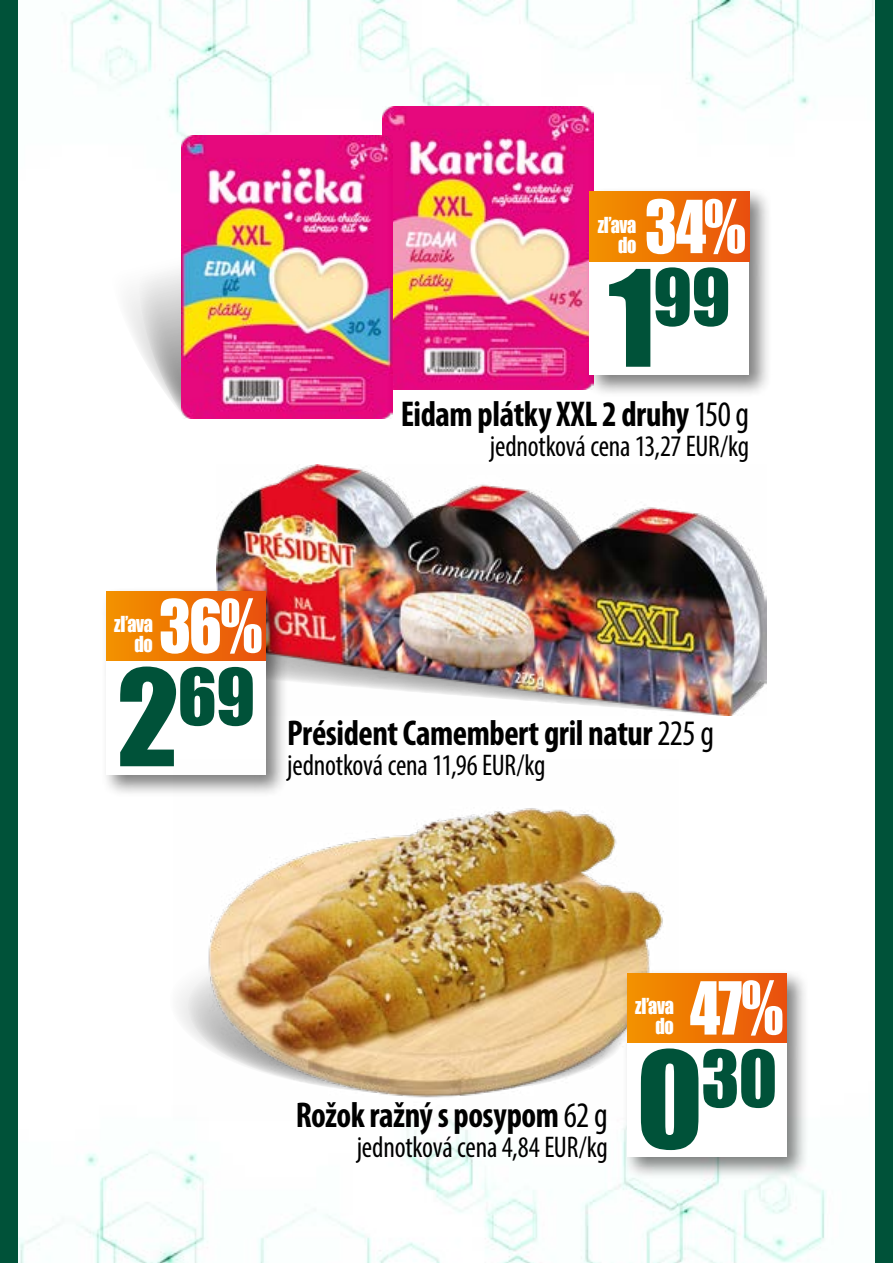
<style>
.page{position:relative;width:893px;height:1263px;background:#fff}
.page>*{position:absolute;margin:0;border:0;box-sizing:border-box;transform-origin:0 0}
.t1{font:123.75px "Impact";color:#005239}
.t2{font:72.15px "Impact";color:#005239}
.t3{font:67.5px "Impact";color:#fff;scale:.9 1}
.t4{font:700 condensed 36px "Myriad Pro";letter-spacing:-.015em;color:#000;scale:.95 1}
.t5{font:condensed 30px "Myriad Pro";letter-spacing:-.01em;color:#000;scale:.95 1}
.t6{font:20.25px/20.2px "Impact";letter-spacing:-.02em;color:#fff;text-align:right;scale:.9 1}
.s1{font-size:123.75px}
.s2{font-weight:400}
</style>
<div class="page">
<img style="left:17px;top:0;width:859px;height:414px">
<img style="left:17px;top:847px;width:859px;height:416px">
<div style="left:0;top:0;width:17px;height:1263px;background:#005239"></div>
<div style="left:876px;top:0;width:17px;height:1263px;background:#005239"></div>
<img style="left:383px;top:106px;width:210px;height:284px">
<svg style="left:86px;top:248px;width:33px;height:166px"></svg>
<svg style="left:119px;top:248px;width:63px;height:166px"></svg>
<img style="left:182px;top:135px;width:210px;height:283px">
<div style="left:584px;top:187px;width:189px;height:211px;background:#000;opacity:.5"></div>
<div style="left:590px;top:260px;width:159px;height:115px;background:#fff"></div>
<div style="left:590px;top:192px;width:159px;height:69px;background:linear-gradient(to right,#f39300,#e9500d)"></div>
<img style="left:216px;top:464px;width:551px;height:251px">
<div style="left:101px;top:586px;width:189px;height:212px;background:#000;opacity:.5"></div>
<div style="left:106px;top:660px;width:160px;height:115px;background:#fff"></div>
<div style="left:106px;top:591px;width:160px;height:69px;background:linear-gradient(to right,#f39300,#e9500d)"></div>
<svg style="left:126px;top:924px;width:34px;height:173px"></svg>
<svg style="left:160px;top:924px;width:14px;height:173px"></svg>
<img style="left:174px;top:759px;width:504px;height:361px">
<div style="left:622px;top:968px;width:189px;height:212px;background:#000;opacity:.5"></div>
<div style="left:627px;top:1042px;width:160px;height:115px;background:#fff"></div>
<div style="left:627px;top:973px;width:160px;height:69px;background:linear-gradient(to right,#f39300,#e9500d)"></div>
<p class="t6" style="left:598px;top:214px;width:44px">zľava do</p>
<h3 class="t3" style="left:645px;top:174px;width:114px">34%</h3>
<h2 class="t2" style="left:608px;top:241px;width:124px"><span class="s1">1</span>99</h2>
<p class="t4" style="left:401px;top:391px;width:368px">Eidam plátky XXL 2 druhy <span class="s2">150 g</span></p>
<p class="t5" style="left:490px;top:428px;width:274px">jednotková cena 13,27 EUR/kg</p>
<p class="t6" style="left:114px;top:613px;width:44px">zľava do</p>
<h3 class="t3" style="left:159px;top:574px;width:117px">36%</h3>
<h1 class="t1" style="left:117px;top:622px;width:64px">2</h1>
<h2 class="t2" style="left:178px;top:641px;width:79px">69</h2>
<p class="t4" style="left:287px;top:710px;width:451px">Président Camembert gril natur <span class="s2">225 g</span></p>
<p class="t5" style="left:287px;top:747px;width:273px">jednotková cena 11,96 EUR/kg</p>
<p class="t4" style="left:296px;top:1092px;width:330px">Rožok ražný s posypom <span class="s2">62 g</span></p>
<p class="t5" style="left:357px;top:1128px;width:266px">jednotková cena 4,84 EUR/kg</p>
<p class="t6" style="left:635px;top:995px;width:44px">zľava do</p>
<h3 class="t3" style="left:690px;top:956px;width:105px">47%</h3>
<h2 class="t2" style="left:636px;top:1023px;width:142px"><span class="s1">0</span>30</h2>
</div>
